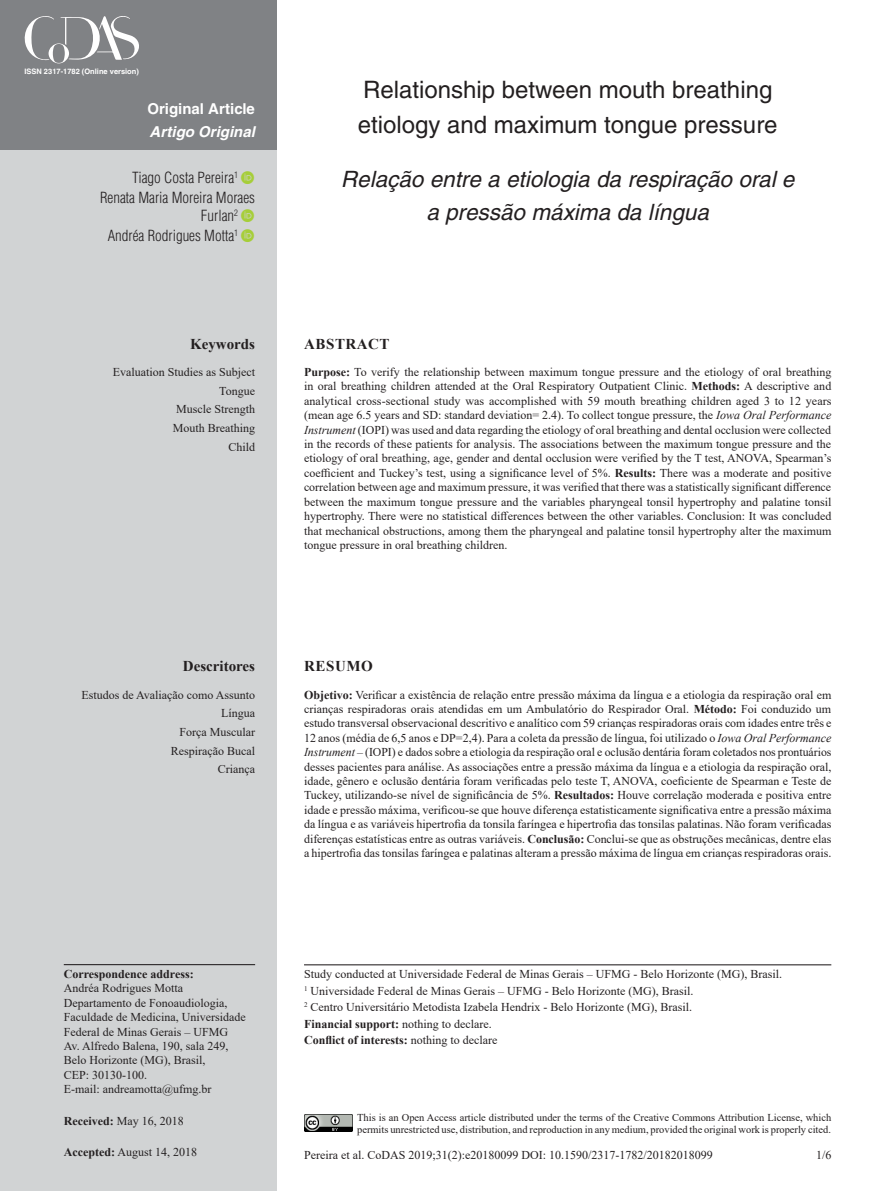
<style>
.page{position:relative;width:893px;height:1191px;background:#fff}
.page>*{position:absolute;margin:0;border:0;box-sizing:border-box;transform-origin:0 0}
.ArticleTitle{font:24px/34.5px "Helvetica";color:#231f20}
.ArticleTitle-Trans1{font:italic 22.5px/33px "Helvetica";color:#231f20;text-align:center}
.Authors{font:300 condensed 15px/18px "Helvetica";color:#231f20}
.KeywordsTitle{font:700 15px "Times New Roman";color:#231f20}
.t1{font:700 15px "Helvetica";color:#fff}
.t2{font:italic 700 15px "Helvetica";color:#fff}
.AbstractTitle{font:700 15px "Times New Roman";letter-spacing:.035em;color:#231f20}
.AbstractTitle-Trans1{font:700 15px "Times New Roman";letter-spacing:.035em;color:#231f20}
.Abstract-Trans1{font:12px/14.4px "Times New Roman";color:#231f20;text-align:justify}
.Abstract{font:12px/14.4px "Times New Roman";color:#231f20;text-align:justify}
.Correspondence{font:12px/14.4px "Times New Roman";color:#231f20}
.Affiliations{font:12px "Times New Roman";color:#231f20}
.fnArticleOther{font:12px "Times New Roman";color:#231f20}
.Keywords-Trans1{font:12px "Times New Roman";color:#231f20}
.Keywords{font:12px "Times New Roman";color:#231f20}
.History{font:12px "Times New Roman";color:#231f20}
.fnConflict{font:700 12px "Times New Roman";color:#231f20}
.fnSupported-by{font:700 12px "Times New Roman";color:#231f20}
.pubNameFooter{font:10.5px/12.6px "Times New Roman";color:#231f20}
.t3{font:700 7.5px "Helvetica";color:#fff}
.s1{font-weight:700}
.s2{font-style:italic}
.s3{font-weight:400}
</style>
<div class="page">
<div style="left:0;top:149px;width:276px;height:1042px;background:#d1d3d4"></div>
<div style="left:0;top:0;width:276px;height:149px;background:#808285"></div>
<img style="left:304px;top:1114px;width:48px;height:17px">
<svg style="left:24px;top:16px;width:115px;height:48px"></svg>
<hr style="left:64px;top:964px;width:191px;height:1px;background:#231f20">
<hr style="left:304px;top:964px;width:527px;height:1px;background:#231f20">
<p class="t3" style="left:24px;top:66px;width:116px">ISSN 2317-1782 (Online version)</p>
<p class="t1" style="left:147px;top:100px;width:109px">Original Article</p>
<p class="t2" style="left:150px;top:122px;width:107px">Artigo Original</p>
<p class="Authors" style="left:132px;top:168px;width:108px">Tiago Costa Pereira<sup>1</sup></p>
<p class="Authors" style="left:201px;top:189px;width:56px;text-indent:-101px">Renata Maria Moreira Moraes<br>Furlan<sup>2</sup></p>
<p class="Authors" style="left:108px;top:227px;width:132px">Andréa Rodrigues Motta<sup>1</sup></p>
<p class="KeywordsTitle" style="left:190px;top:333px;width:66px">Keywords</p>
<p class="Keywords" style="left:113px;top:363px;width:144px">Evaluation Studies as Subject</p>
<p class="Keywords" style="left:219px;top:382px;width:37px">Tongue</p>
<p class="Keywords" style="left:176px;top:401px;width:80px">Muscle Strength</p>
<p class="Keywords" style="left:173px;top:419px;width:84px">Mouth Breathing</p>
<p class="Keywords" style="left:228px;top:438px;width:28px">Child</p>
<p class="KeywordsTitle" style="left:183px;top:655px;width:74px">Descritores</p>
<p class="Keywords-Trans1" style="left:81px;top:686px;width:175px">Estudos de Avaliação como Assunto</p>
<p class="Keywords-Trans1" style="left:221px;top:705px;width:35px">Língua</p>
<p class="Keywords-Trans1" style="left:179px;top:723px;width:77px">Força Muscular</p>
<p class="Keywords-Trans1" style="left:171px;top:742px;width:86px">Respiração Bucal</p>
<p class="Keywords-Trans1" style="left:218px;top:760px;width:39px">Criança</p>
<p class="Correspondence" style="left:64px;top:966px;width:183px"><span class="s1">Correspondence address:<br></span>Andréa Rodrigues Motta<br>Departamento de Fonoaudiologia,<br>Faculdade de Medicina, Universidade<br>Federal de Minas Gerais – UFMG<br>Av. Alfredo Balena, 190, sala 249,<br>Belo Horizonte (MG), Brasil,<br>CEP: 30130-100.<br>E-mail: andreamotta@ufmg.br</p>
<p class="History" style="left:64px;top:1112px;width:121px"><span class="s1">Received:</span> May 16, 2018</p>
<p class="History" style="left:64px;top:1143px;width:135px"><span class="s1">Accepted:</span> August 14, 2018</p>
<p class="ArticleTitle" style="left:358px;top:72px;width:421px">Relationship between mouth breathing etiology and maximum tongue pressure</p>
<p class="ArticleTitle-Trans1" style="left:341px;top:162px;width:455px">Relação entre a etiologia da respiração oral e a pressão máxima da língua</p>
<p class="AbstractTitle" style="left:304px;top:333px;width:87px">ABSTRACT</p>
<p class="Abstract" style="left:304px;top:364px;width:529px"><span class="s1">Purpose:</span> To verify the relationship between maximum tongue pressure and the etiology of oral breathing in oral breathing children attended at the Oral Respiratory Outpatient Clinic. <span class="s1">Methods:</span> A descriptive and analytical cross-sectional study was accomplished with 59 mouth breathing children aged 3 to 12 years (mean age 6.5 years and SD: standard deviation= 2.4). To collect tongue pressure, the <span class="s2">Iowa Oral Performance Instrument</span> (IOPI) was used and data regarding the etiology of oral breathing and dental occlusion were collected in the records of these patients for analysis. The associations between the maximum tongue pressure and the etiology of oral breathing, age, gender and dental occlusion were verified by the T test, ANOVA, Spearman’s coefficient and Tuckey’s test, using a significance level of 5%. <span class="s1">Results:</span> There was a moderate and positive correlation between age and maximum pressure, it was verified that there was a statistically significant difference between the maximum tongue pressure and the variables pharyngeal tonsil hypertrophy and palatine tonsil hypertrophy. There were no statistical differences between the other variables. Conclusion: It was concluded that mechanical obstructions, among them the pharyngeal and palatine tonsil hypertrophy alter the maximum tongue pressure in oral breathing children.</p>
<p class="AbstractTitle-Trans1" style="left:304px;top:655px;width:70px">RESUMO</p>
<p class="Abstract-Trans1" style="left:304px;top:687px;width:529px"><span class="s1">Objetivo:</span> Verificar a existência de relação entre pressão máxima da língua e a etiologia da respiração oral em crianças respiradoras orais atendidas em um Ambulatório do Respirador Oral. <span class="s1">Método:</span> Foi conduzido um estudo transversal observacional descritivo e analítico com 59 crianças respiradoras orais com idades entre três e 12 anos (média de 6,5 anos e DP=2,4). Para a coleta da pressão de língua, foi utilizado o <span class="s2">Iowa Oral Performance Instrument</span> – (IOPI) e dados sobre a etiologia da respiração oral e oclusão dentária foram coletados nos prontuários desses pacientes para análise. As associações entre a pressão máxima da língua e a etiologia da respiração oral, idade, gênero e oclusão dentária foram verificadas pelo teste T, ANOVA, coeficiente de Spearman e Teste de Tuckey, utilizando-se nível de significância de 5%. <span class="s1">Resultados:</span> Houve correlação moderada e positiva entre idade e pressão máxima, verificou-se que houve diferença estatisticamente significativa entre a pressão máxima da língua e as variáveis hipertrofia da tonsila faríngea e hipertrofia das tonsilas palatinas. Não foram verificadas diferenças estatísticas entre as outras variáveis. <span class="s1">Conclusão:</span> Conclui-se que as obstruções mecânicas, dentre elas a hipertrofia das tonsilas faríngea e palatinas alteram a pressão máxima de língua em crianças respiradoras orais.</p>
<p class="fnArticleOther" style="left:304px;top:965px;width:479px">Study conducted at Universidade Federal de Minas Gerais – UFMG - Belo Horizonte (MG), Brasil.</p>
<p class="Affiliations" style="left:304px;top:982px;width:391px"><sup>1</sup> Universidade Federal de Minas Gerais – UFMG - Belo Horizonte (MG), Brasil.</p>
<p class="Affiliations" style="left:304px;top:998px;width:389px"><sup>2</sup> Centro Universitário Metodista Izabela Hendrix - Belo Horizonte (MG), Brasil.</p>
<p class="fnSupported-by" style="left:304px;top:1015px;width:189px">Financial support: <span class="s3">nothing to declare.</span></p>
<p class="fnConflict" style="left:304px;top:1031px;width:195px">Conflict of interests: <span class="s3">nothing to declare</span></p>
<p class="pubNameFooter" style="left:357px;top:1110px;width:476px">This is an Open Access article distributed under the terms of the Creative Commons Attribution License, which permits unrestricted use, distribution, and reproduction in any medium, provided the original work is properly cited.</p>
<p class="Abstract-Trans1" style="left:304px;top:1147px;width:410px">Pereira et al. CoDAS 2019;31(2):e20180099 DOI: 10.1590/2317-1782/20182018099</p>
<p class="Abstract-Trans1" style="left:816px;top:1147px;width:17px">1/6</p>
</div>
